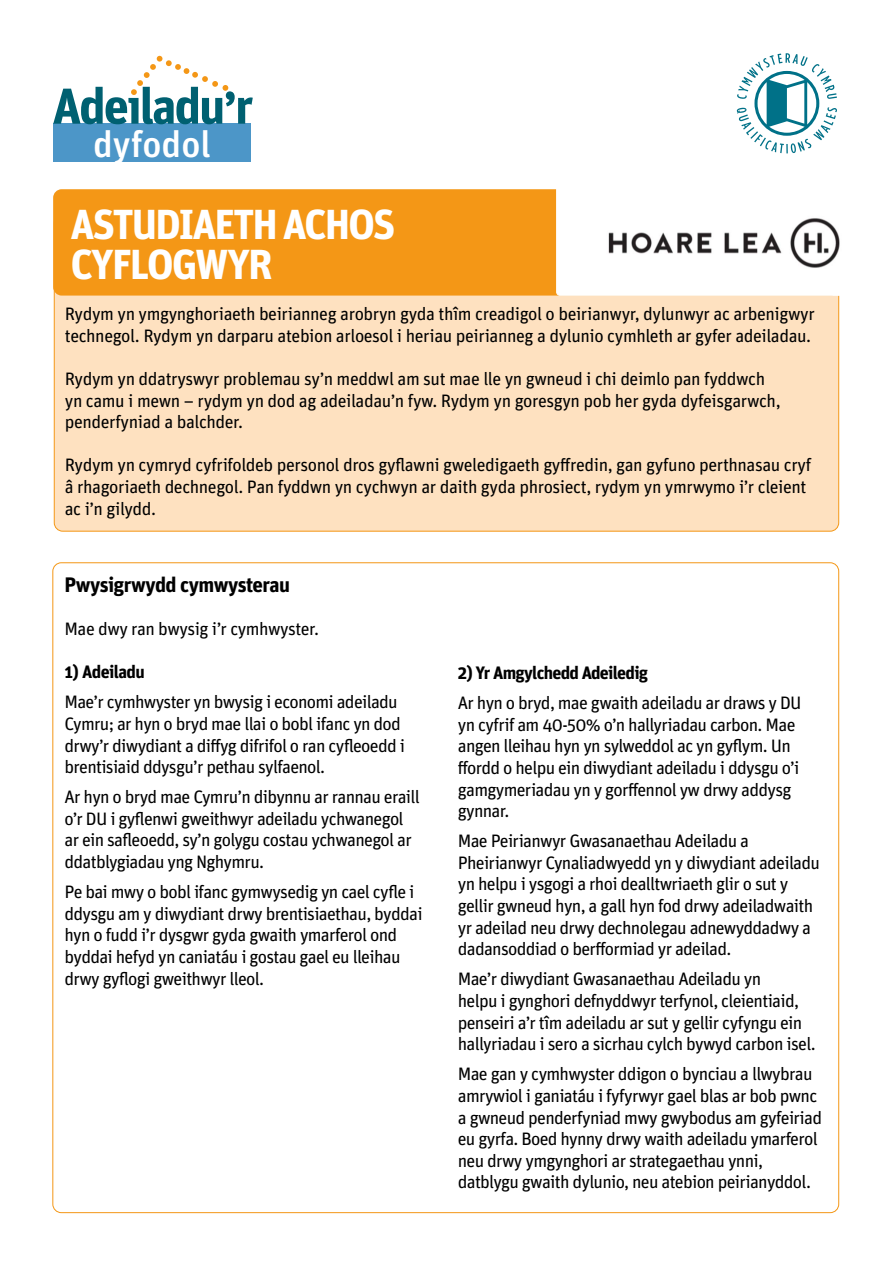
<style>
.page{position:relative;width:893px;height:1263px;background:#fff}
.page>*{position:absolute;margin:0;border:0;box-sizing:border-box;transform-origin:0 0}
.t1{font:700 50.4px "Unit OT";letter-spacing:-.04em;color:#006071}
.t2{font:700 42px/40.5px "Unit OT";letter-spacing:-.05em;color:#fff}
.t3{font:500 36.9px "Unit OT";color:#fff}
.t4{font:700 21px "Unit OT";letter-spacing:-.03em;color:#000}
.t5{font:18px/21.6px "Unit OT";letter-spacing:-.04em;color:#000}
.t6{font:700 18px "Unit OT";letter-spacing:-.04em;color:#000}
</style>
<div class="page">
<div style="left:54px;top:215px;width:785px;height:316px;background:#fee1c0;border-radius:9px"></div>
<div style="left:53px;top:189px;width:786px;height:107px;background:#f49716;border-radius:9px"></div>
<svg style="left:556px;top:189px;width:284px;height:107px"></svg>
<svg style="left:737px;top:53px;width:100px;height:100px"></svg>
<div style="left:53px;top:123px;width:198px;height:39px;background:#4c96c8"></div>
<svg style="left:131px;top:56px;width:97px;height:39px"></svg>
<h1 class="t1" style="left:52px;top:73px;width:202px">Adeiladu’r</h1>
<h3 class="t3" style="left:93px;top:121px;width:119px">dyfodol</h3>
<h2 class="t2" style="left:70px;top:203px;width:327px">ASTUDIAETH ACHOS<br>CYFLOGWYR</h2>
<p class="t5" style="left:65px;top:303px;width:751px">Rydym yn ymgynghoriaeth beirianneg arobryn gyda thîm creadigol o beirianwyr, dylunwyr ac arbenigwyr technegol. Rydym yn darparu atebion arloesol i heriau peirianneg a dylunio cymhleth ar gyfer adeiladau.</p>
<p class="t5" style="left:65px;top:368px;width:717px">Rydym yn ddatryswyr problemau sy’n meddwl am sut mae lle yn gwneud i chi deimlo pan fyddwch yn camu i mewn – rydym yn dod ag adeiladau’n fyw. Rydym yn goresgyn pob her gyda dyfeisgarwch, penderfyniad a balchder.</p>
<p class="t5" style="left:65px;top:454px;width:748px">Rydym yn cymryd cyfrifoldeb personol dros gyflawni gweledigaeth gyffredin, gan gyfuno perthnasau cryf â rhagoriaeth dechnegol. Pan fyddwn yn cychwyn ar daith gyda phrosiect, rydym yn ymrwymo i’r cleient ac i’n gilydd.</p>
<p class="t4" style="left:64px;top:571px;width:227px">Pwysigrwydd cymwysterau</p>
<p class="t5" style="left:64px;top:618px;width:256px">Mae dwy ran bwysig i’r cymhwyster.</p>
<p class="t6" style="left:64px;top:660px;width:82px">1) Adeiladu</p>
<p class="t5" style="left:64px;top:691px;width:342px">Mae’r cymhwyster yn bwysig i economi adeiladu Cymru; ar hyn o bryd mae llai o bobl ifanc yn dod drwy’r diwydiant a diffyg difrifol o ran cyfleoedd i brentisiaid ddysgu’r pethau sylfaenol.</p>
<p class="t5" style="left:64px;top:786px;width:357px">Ar hyn o bryd mae Cymru’n dibynnu ar rannau eraill o’r DU i gyflenwi gweithwyr adeiladu ychwanegol ar ein safleoedd, sy’n golygu costau ychwanegol ar ddatblygiadau yng Nghymru.</p>
<p class="t5" style="left:64px;top:881px;width:360px">Pe bai mwy o bobl ifanc gymwysedig yn cael cyfle i ddysgu am y diwydiant drwy brentisiaethau, byddai hyn o fudd i’r dysgwr gyda gwaith ymarferol ond byddai hefyd yn caniatáu i gostau gael eu lleihau drwy gyflogi gweithwyr lleol.</p>
<p class="t6" style="left:458px;top:661px;width:192px">2) Yr Amgylchedd Adeiledig</p>
<p class="t5" style="left:458px;top:692px;width:345px">Ar hyn o bryd, mae gwaith adeiladu ar draws y DU yn cyfrif am 40-50% o’n hallyriadau carbon. Mae angen lleihau hyn yn sylweddol ac yn gyflym. Un ffordd o helpu ein diwydiant adeiladu i ddysgu o’i gamgymeriadau yn y gorffennol yw drwy addysg gynnar.</p>
<p class="t5" style="left:458px;top:830px;width:364px">Mae Peirianwyr Gwasanaethau Adeiladu a Pheirianwyr Cynaliadwyedd yn y diwydiant adeiladu yn helpu i ysgogi a rhoi dealltwriaeth glir o sut y gellir gwneud hyn, a gall hyn fod drwy adeiladwaith yr adeilad neu drwy dechnolegau adnewyddadwy a dadansoddiad o berfformiad yr adeilad.</p>
<p class="t5" style="left:458px;top:968px;width:359px">Mae’r diwydiant Gwasanaethau Adeiladu yn<br>helpu i gynghori defnyddwyr terfynol, cleientiaid, penseiri a’r tîm adeiladu ar sut y gellir cyfyngu ein hallyriadau i sero a sicrhau cylch bywyd carbon isel.</p>
<p class="t5" style="left:458px;top:1063px;width:366px">Mae gan y cymhwyster ddigon o bynciau a llwybrau amrywiol i ganiatáu i fyfyrwyr gael blas ar bob pwnc a gwneud penderfyniad mwy gwybodus am gyfeiriad eu gyrfa. Boed hynny drwy waith adeiladu ymarferol neu drwy ymgynghori ar strategaethau ynni, datblygu gwaith dylunio, neu atebion peirianyddol.</p>
</div>
